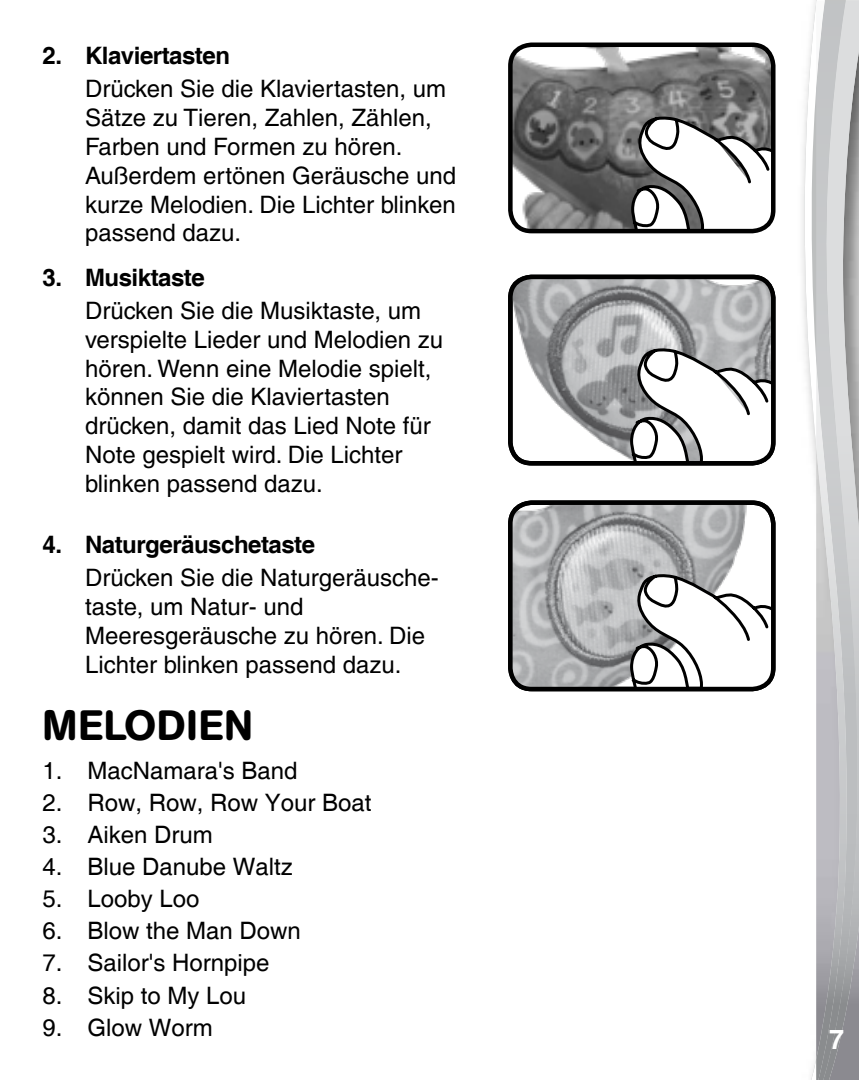
<style>
.page{position:relative;width:859px;height:1080px;background:#fff}
.page>*{position:absolute;margin:0;border:0;box-sizing:border-box;transform-origin:0 0}
.t1{font:500 42px "AG Book Rounded";letter-spacing:.02em;color:#000}
.t2{font:700 27px "Helvetica";color:#fff}
.t3{font:500 24px/28.8px "Helvetica";color:#000}
.t4{font:24px "Helvetica";color:#000}
.t5{font:700 24px "Helvetica";letter-spacing:-.02em;color:#000}
</style>
<div class="page">
<svg style="left:804px;top:0;width:12px;height:1080px"></svg>
<img style="left:849px;top:3px;width:10px;height:1077px">
<svg style="left:816px;top:0;width:43px;height:3px"></svg>
<img style="left:816px;top:1px;width:33px;height:1079px">
<img style="left:513px;top:505px;width:259px;height:183px">
<svg style="left:628px;top:570px;width:145px;height:118px"></svg>
<div style="left:508px;top:500px;width:267px;height:191px;border:4px solid #000;border-radius:21px"></div>
<img style="left:511px;top:277px;width:262px;height:184px">
<svg style="left:628px;top:344px;width:145px;height:117px"></svg>
<div style="left:508px;top:275px;width:267px;height:191px;border:4px solid #000;border-radius:21px"></div>
<img style="left:511px;top:45px;width:262px;height:185px">
<svg style="left:629px;top:112px;width:144px;height:118px"></svg>
<div style="left:508px;top:43px;width:267px;height:190px;border:4px solid #000;border-radius:21px"></div>
<p class="t5" style="left:43px;top:41px;width:189px">2. Klaviertasten</p>
<p class="t3" style="left:85px;top:75px;width:373px">Drücken Sie die Klaviertasten, um<br>Sätze zu Tieren, Zahlen, Zählen,<br>Farben und Formen zu hören.<br>Außerdem ertönen Geräusche und kurze Melodien. Die Lichter blinken passend dazu.</p>
<p class="t5" style="left:43px;top:263px;width:164px">3. Musiktaste</p>
<p class="t3" style="left:85px;top:296px;width:360px">Drücken Sie die Musiktaste, um verspielte Lieder und Melodien zu hören. Wenn eine Melodie spielt, können Sie die Klaviertasten drücken, damit das Lied Note für<br>Note gespielt wird. Die Lichter blinken passend dazu.</p>
<p class="t5" style="left:43px;top:530px;width:274px">4. Naturgeräuschetaste</p>
<p class="t3" style="left:85px;top:563px;width:355px">Drücken Sie die Naturgeräusche&shy;taste, um Natur- und<br>Meeresgeräusche zu hören. Die<br>Lichter blinken passend dazu.</p>
<h1 class="t1" style="left:43px;top:701px;width:212px">MELODIEN</h1>
<p class="t4" style="left:43px;top:756px;width:256px">1. MacNamara's Band</p>
<p class="t4" style="left:43px;top:788px;width:331px">2. Row, Row, Row Your Boat</p>
<p class="t4" style="left:43px;top:821px;width:172px">3. Aiken Drum</p>
<p class="t4" style="left:43px;top:853px;width:252px">4. Blue Danube Waltz</p>
<p class="t4" style="left:43px;top:885px;width:159px">5. Looby Loo</p>
<p class="t4" style="left:43px;top:917px;width:260px">6. Blow the Man Down</p>
<p class="t4" style="left:43px;top:949px;width:228px">7. Sailor's Hornpipe</p>
<p class="t4" style="left:43px;top:981px;width:205px">8. Skip to My Lou</p>
<p class="t4" style="left:43px;top:1013px;width:172px">9. Glow Worm</p>
<p class="t2" style="left:829px;top:1023px;width:17px">7</p>
</div>
